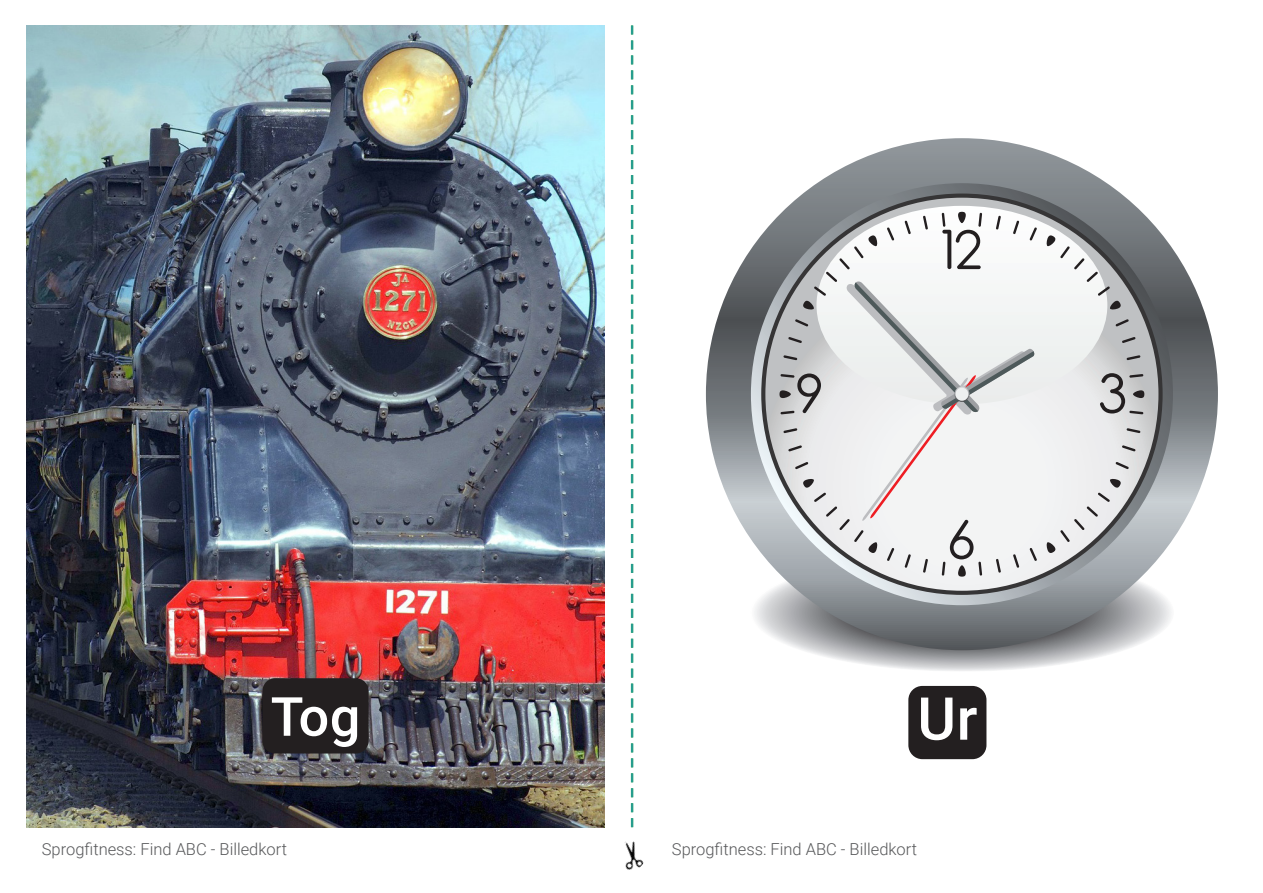
<style>
.page{position:relative;width:1263px;height:893px;background:#fff}
.page>*{position:absolute;margin:0;border:0;box-sizing:border-box;transform-origin:0 0}
.Billedtekst{font:500 59.25px "Roboto";color:#fff}
.Billedtekst-2{font:500 54px "Roboto";color:#fff}
.t1{font:300 16.5px "Roboto";color:#57585a}
</style>
<div class="page">
<img style="left:624px;top:841px;width:20px;height:29px">
<svg style="left:754px;top:553px;width:418px;height:118px"></svg>
<svg style="left:706px;top:138px;width:512px;height:512px;background:#81878b"></svg>
<svg style="left:751px;top:183px;width:422px;height:422px;background:#7e8285"></svg>
<svg style="left:765px;top:198px;width:393px;height:393px"></svg>
<svg style="left:816px;top:206px;width:291px;height:198px"></svg>
<div style="left:958px;top:212px;width:8px;height:11px;background:#231f20;border-radius:4px"></div>
<div style="left:1133px;top:390px;width:11px;height:8px;background:#231f20;border-radius:4px"></div>
<svg style="left:1046px;top:478px;width:75px;height:76px"></svg>
<svg style="left:1115px;top:462px;width:14px;height:7px"></svg>
<svg style="left:1122px;top:445px;width:13px;height:6px"></svg>
<svg style="left:1126px;top:428px;width:14px;height:5px"></svg>
<svg style="left:1100px;top:373px;width:43px;height:41px;background:#a8a7a8"></svg>
<svg style="left:1126px;top:355px;width:14px;height:5px"></svg>
<svg style="left:1122px;top:337px;width:13px;height:6px"></svg>
<svg style="left:1115px;top:319px;width:14px;height:8px"></svg>
<svg style="left:1046px;top:235px;width:75px;height:75px"></svg>
<svg style="left:780px;top:213px;width:257px;height:363px"></svg>
<div style="left:908px;top:686px;width:78px;height:73px;background:#231f20;border-radius:14px"></div>
<img style="left:27px;top:26px;width:578px;height:801px">
<svg style="left:631px;top:26px;width:2px;height:801px"></svg>
<div style="left:262px;top:678px;width:107px;height:75px;background:#231f20;border-radius:13px"></div>
<p class="Billedtekst-2" style="left:271px;top:679px;width:91px">Tog</p>
<p class="Billedtekst" style="left:917px;top:677px;width:62px">Ur</p>
<p class="t1" style="left:42px;top:837px;width:247px">Sprogfitness: Find ABC - Billedkort</p>
<p class="t1" style="left:672px;top:837px;width:247px">Sprogfitness: Find ABC - Billedkort</p>
</div>
